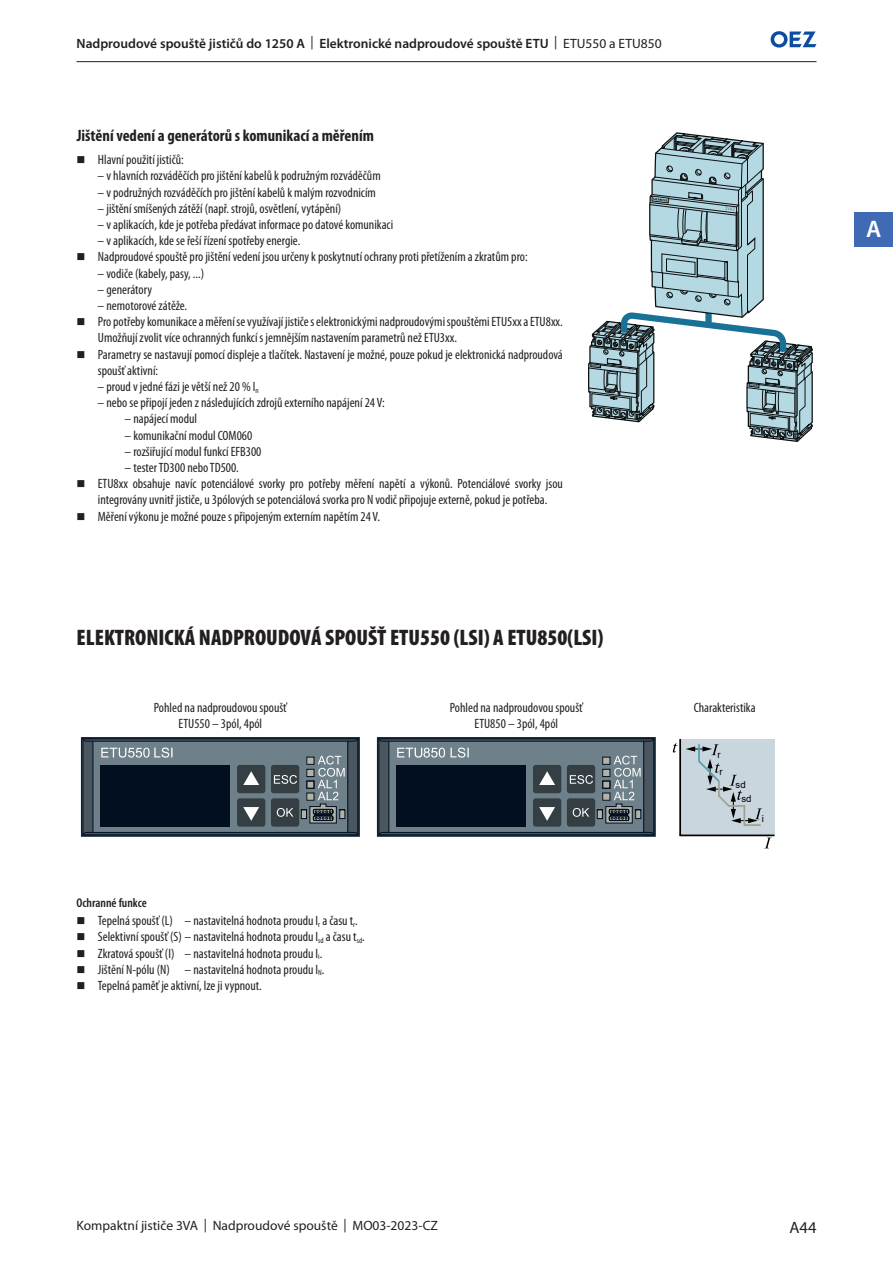
<style>
.page{position:relative;width:893px;height:1263px;background:#fff}
.page>*{position:absolute;margin:0;border:0;box-sizing:border-box;transform-origin:0 0}
.t1{font:600 24px "Myriad Pro";color:#fff}
.t2{font:900 condensed 22.5px "Myriad Pro";color:#231f20}
.t3{font:700 condensed 16.5px "Myriad Pro";color:#231f20}
.t4{font:16.5px "Myriad Pro";color:#231f20}
.t5{font:condensed 13.5px/16.2px "Myriad Pro";color:#231f20}
.t6{font:600 13.5px "Myriad Pro";color:#231f20}
.t7{font:13.5px "Myriad Pro";color:#231f20}
.t8{font:600 condensed 12.75px "Myriad Pro";color:#231f20}
.t9{font:9.6px "Arial";color:#000001}
.s1{font-weight:400}
</style>
<div class="page">
<hr style="left:77px;top:61px;width:739px;height:1px;background:#231f20">
<div style="left:855px;top:213px;width:38px;height:34px;background:#406ab4"></div>
<svg style="left:770px;top:31px;width:46px;height:17px"></svg>
<svg style="left:588px;top:132px;width:225px;height:310px"></svg>
<div style="left:82px;top:738px;width:277px;height:98px;background:#6e8089"></div>
<div style="left:83px;top:739px;width:10px;height:96px;background:#4a5761"></div>
<div style="left:82px;top:738px;width:11px;height:97px;border:1px solid #020f20"></div>
<div style="left:348px;top:739px;width:10px;height:96px;background:#4a5761"></div>
<div style="left:347px;top:738px;width:11px;height:97px;border:1px solid #020f20"></div>
<svg style="left:82px;top:738px;width:277px;height:4px"></svg>
<svg style="left:82px;top:832px;width:277px;height:4px"></svg>
<div style="left:100px;top:765px;width:130px;height:61px;background:#020f20"></div>
<div style="left:237px;top:765px;width:28px;height:28px;background:#343e43;border-radius:3px"></div>
<div style="left:237px;top:798px;width:28px;height:29px;background:#343e43;border-radius:3px"></div>
<div style="left:271px;top:765px;width:28px;height:28px;background:#343e43;border-radius:3px"></div>
<div style="left:271px;top:798px;width:28px;height:29px;background:#343e43;border-radius:3px"></div>
<svg style="left:274px;top:756px;width:72px;height:68px"></svg>
<svg style="left:101px;top:748px;width:71px;height:10px"></svg>
<svg style="left:243px;top:771px;width:16px;height:14px"></svg>
<svg style="left:243px;top:807px;width:16px;height:14px"></svg>
<div style="left:378px;top:738px;width:277px;height:98px;background:#6e8089"></div>
<div style="left:379px;top:739px;width:10px;height:96px;background:#4a5761"></div>
<div style="left:378px;top:738px;width:11px;height:97px;border:1px solid #020f20"></div>
<div style="left:644px;top:739px;width:10px;height:96px;background:#4a5761"></div>
<div style="left:643px;top:738px;width:11px;height:97px;border:1px solid #020f20"></div>
<svg style="left:378px;top:738px;width:277px;height:4px"></svg>
<svg style="left:378px;top:832px;width:277px;height:4px"></svg>
<div style="left:396px;top:765px;width:130px;height:61px;background:#020f20"></div>
<div style="left:533px;top:765px;width:28px;height:28px;background:#343e43;border-radius:3px"></div>
<div style="left:533px;top:798px;width:28px;height:29px;background:#343e43;border-radius:3px"></div>
<svg style="left:567px;top:765px;width:28px;height:28px"></svg>
<div style="left:567px;top:798px;width:28px;height:29px;background:#343e43;border-radius:3px"></div>
<svg style="left:570px;top:756px;width:72px;height:68px"></svg>
<svg style="left:539px;top:771px;width:16px;height:14px"></svg>
<svg style="left:539px;top:807px;width:16px;height:14px"></svg>
<svg style="left:397px;top:748px;width:72px;height:10px"></svg>
<div style="left:680px;top:739px;width:94px;height:96px;background:#c9d6dd"></div>
<hr style="left:679px;top:739px;width:2px;height:96px;background:#000001">
<hr style="left:679px;top:835px;width:95px;height:1px;background:#000001">
<svg style="left:765px;top:838px;width:6px;height:10px"></svg>
<svg style="left:673px;top:743px;width:4px;height:10px"></svg>
<svg style="left:686px;top:744px;width:76px;height:82px"></svg>
<p class="t6" style="left:77px;top:38px;width:586px">Nadproudové spouště jističů do 1250 A <span class="s1">|</span> Elektronické nadproudové spouště ETU <span class="s1">| ETU550 a ETU850</span></p>
<p class="t3" style="left:77px;top:129px;width:299px">Jištění vedení a generátorů s komunikací a měřením</p>
<p class="t5" style="left:98px;top:153px;width:88px">Hlavní použití jističů:</p>
<p class="t5" style="left:98px;top:169px;width:285px">– v hlavních rozváděčích pro jištění kabelů k podružným rozváděčům</p>
<p class="t5" style="left:98px;top:185px;width:280px">– v podružných rozváděčích pro jištění kabelů k malým rozvodnicím</p>
<p class="t5" style="left:98px;top:201px;width:245px">– jištění smíšených zátěží (např. strojů, osvětlení, vytápění)</p>
<p class="t5" style="left:98px;top:217px;width:297px">– v aplikacích, kde je potřeba předávat informace po datové komunikaci</p>
<p class="t5" style="left:98px;top:234px;width:431px">– v aplikacích, kde se řeší řízení spotřeby energie.<br>Nadproudové spouště pro jištění vedení jsou určeny k poskytnutí ochrany proti přetížením a zkratům pro:</p>
<p class="t5" style="left:98px;top:266px;width:108px">– vodiče (kabely, pasy, ...)</p>
<p class="t5" style="left:98px;top:282px;width:56px">– generátory</p>
<p class="t5" style="left:98px;top:298px;width:467px">– nemotorové zátěže.<br>Pro potřeby komunikace a měření se využívají jističe s elektronickými nadproudovými spouštěmi ETU5xx a ETU8xx.<br>Umožňují zvolit více ochranných funkcí s jemnějším nastavením parametrů než ETU3xx.<br>Parametry se nastavují pomocí displeje a tlačítek. Nastavení je možné, pouze pokud je elektronická nadproudová spoušť aktivní:</p>
<p class="t5" style="left:98px;top:379px;width:163px">– proud v jedné fázi je větší než 20 % I<sub>n</sub></p>
<p class="t5" style="left:98px;top:396px;width:289px">– nebo se připojí jeden z následujících zdrojů externího napájení 24 V:</p>
<p class="t5" style="left:125px;top:412px;width:74px">– napájecí modul</p>
<p class="t5" style="left:125px;top:428px;width:129px">– komunikační modul COM060</p>
<p class="t5" style="left:125px;top:444px;width:138px">– rozšiřující modul funkcí EFB300</p>
<p class="t5" style="left:98px;top:460px;width:466px;text-indent:27px">– tester TD300 nebo TD500.<br>ETU8xx obsahuje navíc potenciálové svorky pro potřeby měření napětí a výkonů. Potenciálové svorky jsou integrovány uvnitř jističe, u 3pólových se potenciálová svorka pro N vodič připojuje externě, pokud je potřeba.<br>Měření výkonu je možné pouze s připojeným externím napětím 24 V.</p>
<h2 class="t2" style="left:77px;top:624px;width:528px">ELEKTRONICKÁ NADPROUDOVÁ SPOUŠŤ ETU550 (LSI) A ETU850(LSI)</h2>
<p class="t5" style="left:154px;top:700px;width:134px;text-align:center">Pohled na nadproudovou spoušť<br>ETU550 – 3pól, 4pól</p>
<p class="t5" style="left:450px;top:700px;width:134px;text-align:center">Pohled na nadproudovou spoušť<br>ETU850 – 3pól, 4pól</p>
<p class="t5" style="left:694px;top:700px;width:63px">Charakteristika</p>
<p class="t9" style="left:717px;top:749px;width:5px">r</p>
<p class="t8" style="left:77px;top:898px;width:72px">Ochranné funkce</p>
<p class="t5" style="left:98px;top:913px;width:268px">Tepelná spoušť (L) – nastavitelná hodnota proudu I<sub>r</sub> a času t<sub>r</sub>.<br>Selektivní spoušť (S) – nastavitelná hodnota proudu I<sub>sd</sub> a času t<sub>sd</sub>.<br>Zkratová spoušť (I) – nastavitelná hodnota proudu I<sub>i</sub>.<br>Jištění N-pólu (N) – nastavitelná hodnota proudu I<sub>N</sub>.<br>Tepelná paměť je aktivní, lze ji vypnout.</p>
<p class="t9" style="left:719px;top:767px;width:5px">r</p>
<p class="t9" style="left:735px;top:780px;width:12px">sd</p>
<p class="t9" style="left:741px;top:793px;width:12px">sd</p>
<p class="t9" style="left:762px;top:813px;width:4px">i</p>
<h1 class="t1" style="left:866px;top:220px;width:17px">A</h1>
<p class="t7" style="left:77px;top:1218px;width:363px">Kompaktní jističe 3VA | Nadproudové spouště | MO03-2023-CZ</p>
<p class="t4" style="left:789px;top:1217px;width:29px">A44</p>
</div>
